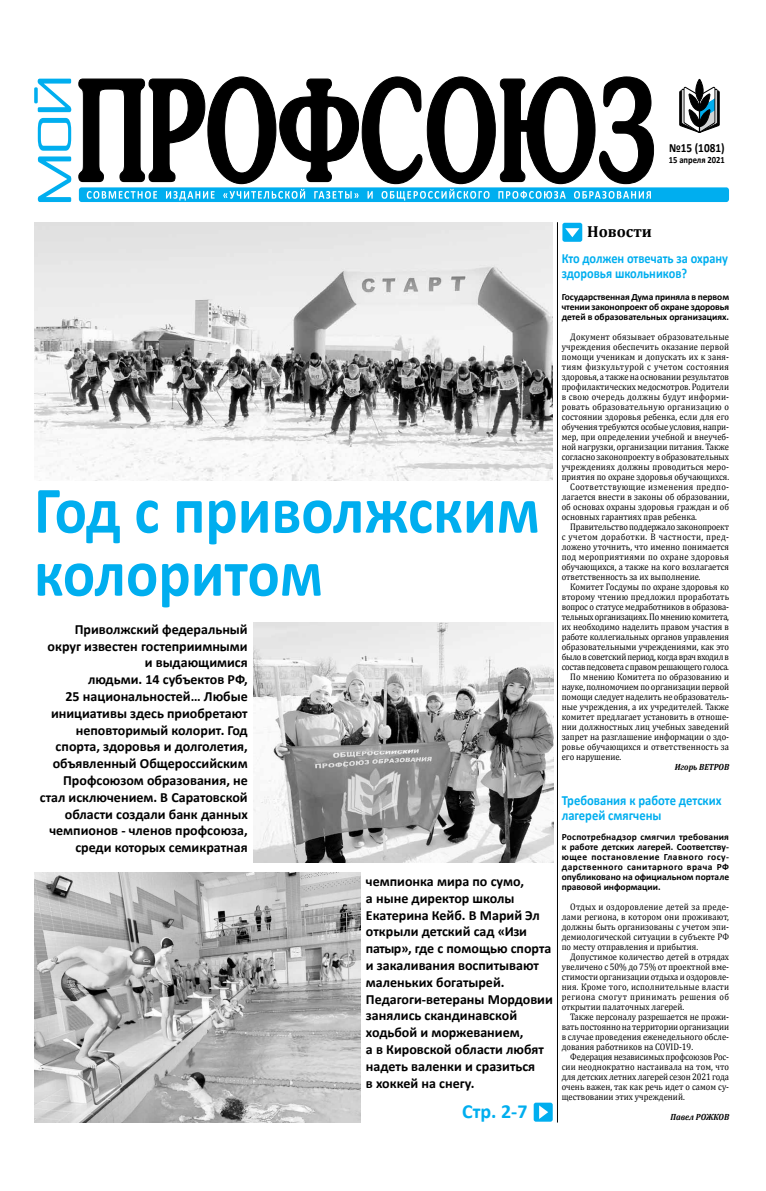
<style>
.page{position:relative;width:766px;height:1191px;background:#fff}
.page>*{position:absolute;margin:0;border:0;box-sizing:border-box;transform-origin:0 0}
.t1{font:700 67px/63px "Calibri";color:#00aeef;scale:.9 1}
.t2{font:700 20px "Calibri";color:#00aeef}
.t3{font:700 16px "Cambria";color:#000}
.t4{font:700 14px/16.8px "Calibri";color:#000;text-align:right}
.t5{font:700 14px/15px "Calibri";color:#00aeef;scale:.88 1}
.t6{font:700 14px/15px "Calibri";color:#00aeef;scale:.9 1}
.t7{font:700 12.5px "Calibri";color:#000;scale:.9 1}
.t8{font:9.5px/10px "Cambria";color:#000;text-align:justify;scale:.9 1}
.t9{font:700 9.5px/10px "Calibri";color:#000;text-align:justify}
.t10{font:9.5px "Cambria";letter-spacing:.03em;color:#000;scale:.9 1}
.t11{font:9.5px "Cambria";letter-spacing:-.025em;color:#000;scale:.9 1}
.t12{font:9.5px "Cambria";letter-spacing:.04em;color:#000;scale:.9 1}
.t13{font:9.5px "Cambria";letter-spacing:-.03em;color:#000;scale:.9 1}
.t14{font:9.5px "Cambria";letter-spacing:.02em;color:#000;scale:.9 1}
.t15{font:9.5px "Cambria";letter-spacing:.035em;color:#000;scale:.9 1}
.t16{font:700 9.5px "Calibri";color:#000;scale:.9 1}
.t17{font:italic 700 9px "Cambria";color:#000;scale:.9 1}
</style>
<div class="page">
<svg style="left:79px;top:77px;width:574px;height:107px"></svg>
<div style="left:79px;top:187px;width:649px;height:15px;background:#00aeef;border-radius:3px"></div>
<svg style="left:87px;top:189px;width:402px;height:12px"></svg>
<svg style="left:498px;top:191px;width:152px;height:8px"></svg>
<svg style="left:679px;top:78px;width:40px;height:55px"></svg>
<svg style="left:34px;top:79px;width:37px;height:123px"></svg>
<div style="left:562px;top:223px;width:20px;height:19px;background:#00aeef;border-radius:2px"></div>
<svg style="left:565px;top:228px;width:14px;height:9px"></svg>
<hr style="left:557px;top:222px;width:1px;height:900px;background:#000">
<img style="left:34px;top:222px;width:518px;height:258px">
<div style="left:533px;top:1102px;width:19px;height:19px;background:#00aeef;border-radius:2px"></div>
<svg style="left:539px;top:1105px;width:9px;height:14px"></svg>
<img style="left:34px;top:873px;width:326px;height:249px">
<img style="left:253px;top:622px;width:300px;height:240px">
<h3 class="t7" style="left:669px;top:139px;width:63px">№15 (1081)</h3>
<p class="t16" style="left:668px;top:154px;width:64px">15 апреля 2021</p>
<h1 class="t1" style="left:34px;top:476px;width:563px">Год с приволжским колоритом</h1>
<p class="t4" style="left:40px;top:620px;width:209px">Приволжский федеральный округ известен гостеприимными и выдающимися<br>людьми. 14 субъектов РФ,<br>25 национальностей… Любые инициативы здесь приобретают неповторимый колорит. Год спорта, здоровья и долголетия, объявленный Общероссийским<br>Профсоюзом образования, не стал исключением. В Саратовской области создали банк данных чемпионов - членов профсоюза, среди которых семикратная</p>
<p class="t4" style="left:366px;top:872px;width:188px;text-align:left">чемпионка мира по сумо,<br>а ныне директор школы<br>Екатерина Кейб. В Марий Эл открыли детский сад «Изи патыр», где с помощью спорта и закаливания воспитывают маленьких богатырей.<br>Педагоги-ветераны Мордовии занялись скандинавской ходьбой и моржеванием,<br>а в Кировской области любят надеть валенки и сразиться<br>в хоккей на снегу.</p>
<h2 class="t2" style="left:462px;top:1096px;width:67px">Стр. 2-7</h2>
<h3 class="t3" style="left:587px;top:220px;width:66px">Новости</h3>
<h3 class="t5" style="left:561px;top:250px;width:190px">Кто должен отвечать за охрану здоровья школьников?</h3>
<p class="t9" style="left:561px;top:292px;width:169px">Государственная Дума приняла в первом чтении законопроект об охране здоровья детей в образовательных организациях.</p>
<p class="t14" style="left:570px;top:331px;width:178px">Документ обязывает образовательные</p>
<p class="t8" style="left:561px;top:342px;width:187px">учреждения обеспечить оказание первой</p>
<p class="t8" style="left:561px;top:352px;width:187px">помощи ученикам и допускать их к заня-</p>
<p class="t12" style="left:561px;top:361px;width:187px">тиям физкультурой с учетом состояния</p>
<p class="t8" style="left:561px;top:372px;width:187px">здоровья, а также на основании результатов</p>
<p class="t8" style="left:561px;top:382px;width:187px">профилактических медосмотров. Родители</p>
<p class="t10" style="left:561px;top:391px;width:187px">в свою очередь должны будут информи-</p>
<p class="t10" style="left:561px;top:401px;width:187px">ровать образовательную организацию о</p>
<p class="t8" style="left:561px;top:412px;width:187px">состоянии здоровья ребенка, если для его</p>
<p class="t8" style="left:561px;top:422px;width:187px">обучения требуются особые условия, напри-</p>
<p class="t8" style="left:561px;top:432px;width:187px">мер, при определении учебной и внеучеб-</p>
<p class="t8" style="left:561px;top:442px;width:187px">ной нагрузки, организации питания. Также</p>
<p class="t8" style="left:561px;top:452px;width:187px">согласно законопроекту в образовательных</p>
<p class="t8" style="left:561px;top:462px;width:187px">учреждениях должны проводиться меро-</p>
<p class="t8" style="left:561px;top:472px;width:187px">приятия по охране здоровья обучающихся.</p>
<p class="t15" style="left:570px;top:481px;width:178px">Соответствующие изменения предпо-</p>
<p class="t8" style="left:561px;top:492px;width:187px">лагается внести в законы об образовании,</p>
<p class="t8" style="left:561px;top:502px;width:187px">об основах охраны здоровья граждан и об</p>
<p class="t8" style="left:561px;top:512px;width:152px">основных гарантиях прав ребенка.</p>
<p class="t8" style="left:570px;top:522px;width:178px">Правительство поддержало законопроект</p>
<p class="t12" style="left:561px;top:531px;width:187px">с учетом доработки. В частности, пред-</p>
<p class="t8" style="left:561px;top:542px;width:187px">ложено уточнить, что именно понимается</p>
<p class="t10" style="left:561px;top:551px;width:187px">под мероприятиями по охране здоровья</p>
<p class="t8" style="left:561px;top:562px;width:187px">обучающихся, а также на кого возлагается</p>
<p class="t8" style="left:561px;top:572px;width:156px">ответственность за их выполнение.</p>
<p class="t8" style="left:570px;top:582px;width:178px">Комитет Госдумы по охране здоровья ко</p>
<p class="t8" style="left:561px;top:592px;width:187px">второму чтению предложил проработать</p>
<p class="t8" style="left:561px;top:602px;width:187px">вопрос о статусе медработников в образова-</p>
<p class="t11" style="left:561px;top:611px;width:187px">тельных организациях. По мнению комитета,</p>
<p class="t8" style="left:561px;top:622px;width:187px">их необходимо наделить правом участия в</p>
<p class="t8" style="left:561px;top:632px;width:187px">работе коллегиальных органов управления</p>
<p class="t8" style="left:561px;top:642px;width:187px">образовательными учреждениями, как это</p>
<p class="t11" style="left:561px;top:651px;width:187px">было в советский период, когда врач входил в</p>
<p class="t13" style="left:561px;top:661px;width:187px">состав педсовета с правом решающего голоса.</p>
<p class="t8" style="left:570px;top:672px;width:178px">По мнению Комитета по образованию и</p>
<p class="t8" style="left:561px;top:682px;width:187px">науке, полномочием по организации первой</p>
<p class="t8" style="left:561px;top:692px;width:187px">помощи следует наделить не образователь-</p>
<p class="t8" style="left:561px;top:702px;width:187px">ные учреждения, а их учредителей. Также</p>
<p class="t8" style="left:561px;top:712px;width:187px">комитет предлагает установить в отноше-</p>
<p class="t8" style="left:561px;top:722px;width:187px">нии должностных лиц учебных заведений</p>
<p class="t8" style="left:561px;top:732px;width:187px">запрет на разглашение информации о здо-</p>
<p class="t8" style="left:561px;top:742px;width:187px">ровье обучающихся и ответственность за</p>
<p class="t8" style="left:561px;top:752px;width:68px">его нарушение.</p>
<p class="t17" style="left:674px;top:761px;width:62px">Игорь ВЕТРОВ</p>
<h3 class="t6" style="left:561px;top:792px;width:179px">Требования к работе детских лагерей смягчены</h3>
<p class="t9" style="left:561px;top:832px;width:169px">Роспотребнадзор смягчил требования к работе детских лагерей. Соответству&shy;ющее постановление Главного госу&shy;дарственного санитарного врача РФ опубликовано на официальном портале правовой информации.</p>
<p class="t8" style="left:561px;top:902px;width:187px;text-indent:9px">Отдых и оздоровление детей за преде&shy;лами региона, в котором они проживают, должны быть организованы с учетом эпи&shy;демиологической ситуации в субъекте РФ по месту отправления и прибытия.</p>
<p class="t8" style="left:561px;top:952px;width:187px;text-indent:9px">Допустимое количество детей в отрядах увеличено с 50% до 75% от проектной вме&shy;стимости организации отдыха и оздоровле&shy;ния. Кроме того, исполнительные власти региона смогут принимать решения об открытии палаточных лагерей.</p>
<p class="t8" style="left:561px;top:1012px;width:187px;text-indent:9px">Также персоналу разрешается не прожи&shy;вать постоянно на территории организации в случае проведения еженедельного обсле&shy;дования работников на COVID-19.</p>
<p class="t8" style="left:561px;top:1052px;width:187px;text-indent:9px">Федерация независимых профсоюзов Рос&shy;сии неоднократно настаивала на том, что для детских летних лагерей сезон 2021 года очень важен, так как речь идет о самом су&shy;ществовании этих учреждений.</p>
<p class="t17" style="left:670px;top:1111px;width:67px">Павел РОЖКОВ</p>
</div>
